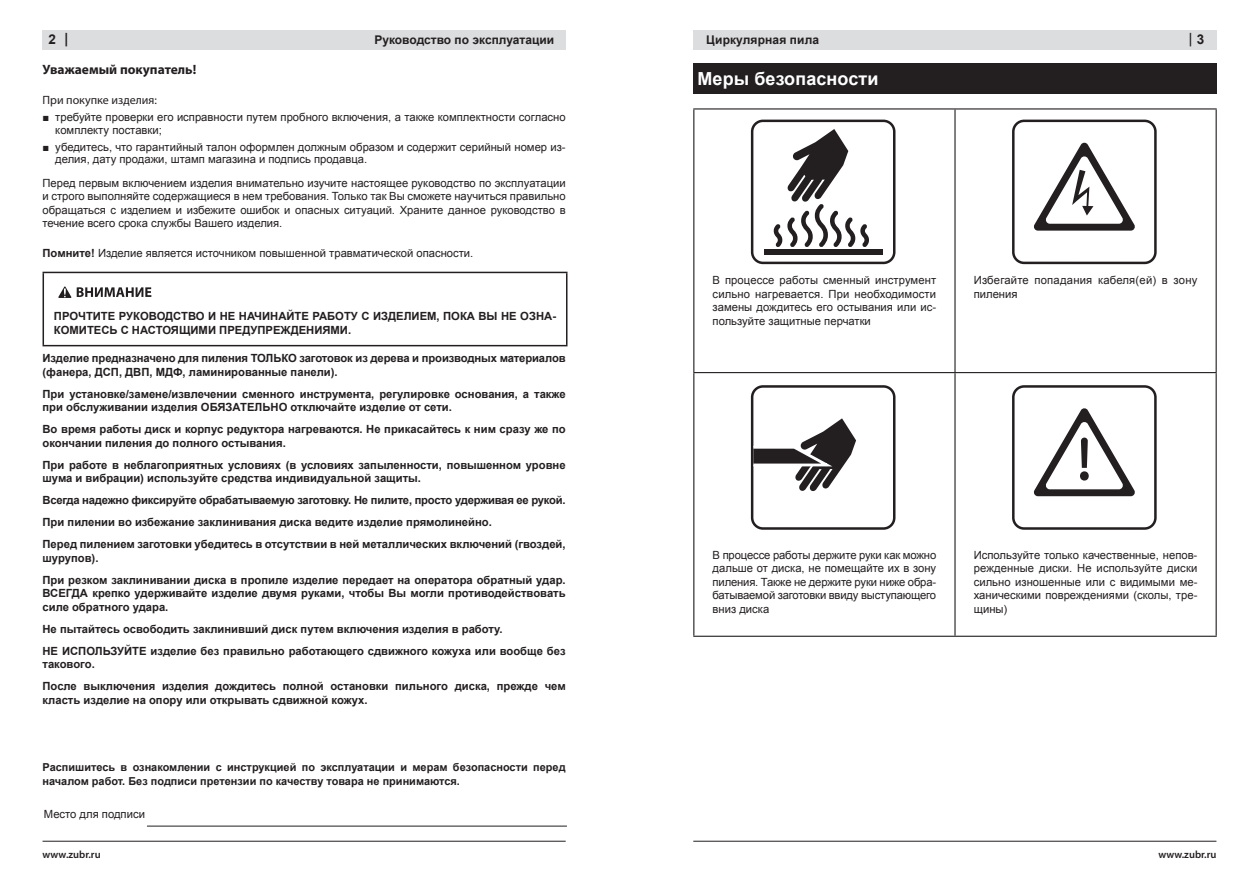
<style>
.page{position:relative;width:1259px;height:893px;background:#fff}
.page>*{position:absolute;margin:0;border:0;box-sizing:border-box;transform-origin:0 0}
.PosleSpis{font:700 18px "Arial";letter-spacing:.005em;color:#fff}
.t1{font:700 13.5px "Myriad Pro";color:#231f20}
.t2{font:700 13.5px "Arial";color:#231f20}
.t3{font:600 13.5px "Myriad Pro";color:#231f20}
.t4{font:700 12px "Arial";color:#231f20}
.t5{font:12px "Myriad Pro";color:#231f20}
.PosleSpis-2{font:700 11.25px/13.5px "Arial";color:#231f20}
.PosleSpis_copy_3{font:11.25px/13.5px "Arial";color:#231f20}
.PosleSpis_copy{font:11.25px/13.5px "Arial";color:#231f20;text-align:justify}
.PosleSpis-3{font:700 11.25px "Arial";letter-spacing:-.02em;color:#231f20}
.PosleSpis-4{font:11.25px "Arial";color:#231f20}
.PosleSpis_copy-2{font:11.25px/13.5px "Arial";letter-spacing:.02em;color:#231f20}
.Spisok_strelki_copy{font:11.25px "Arial";color:#231f20}
.PosleSpis-5{font:700 10.95px/13.5px "Arial";color:#231f20}
.t6{font:600 10.5px "Myriad Pro";color:#231f20}
.s1{font-family:"Myriad Pro"}
.s2{font-family:"Arial";font-weight:700}
.s3{font-family:"Times New Roman"}
.s4{font-weight:700}
</style>
<div class="page">
<div style="left:693px;top:30px;width:523px;height:20px;background:#dcdddf"></div>
<div style="left:43px;top:30px;width:523px;height:20px;background:#dcdddf"></div>
<hr style="left:693px;top:841px;width:523px;height:1px;background:#231f20">
<hr style="left:43px;top:841px;width:523px;height:1px;background:#231f20">
<div style="left:693px;top:64px;width:523px;height:30px;background:#231f20"></div>
<hr style="left:693px;top:108px;width:262px;height:2px;background:#231f20">
<hr style="left:693px;top:110px;width:1px;height:262px;background:#231f20">
<hr style="left:955px;top:108px;width:261px;height:2px;background:#231f20">
<hr style="left:954px;top:110px;width:1px;height:262px;background:#231f20">
<hr style="left:1215px;top:110px;width:1px;height:262px;background:#231f20">
<hr style="left:693px;top:372px;width:262px;height:1px;background:#231f20">
<hr style="left:693px;top:373px;width:1px;height:263px;background:#231f20">
<hr style="left:955px;top:372px;width:261px;height:1px;background:#231f20">
<hr style="left:954px;top:373px;width:1px;height:263px;background:#231f20">
<hr style="left:1215px;top:373px;width:1px;height:263px;background:#231f20">
<hr style="left:693px;top:636px;width:262px;height:1px;background:#231f20">
<hr style="left:955px;top:636px;width:261px;height:1px;background:#231f20">
<div style="left:751px;top:120px;width:144px;height:144px;border:3px solid #231f20;border-radius:11px"></div>
<div style="left:763px;top:250px;width:119px;height:5px;background:#231f20"></div>
<svg style="left:773px;top:129px;width:96px;height:118px"></svg>
<svg style="left:1034px;top:142px;width:101px;height:89px"></svg>
<div style="left:1012px;top:120px;width:144px;height:144px;border:3px solid #231f20;border-radius:11px"></div>
<div style="left:751px;top:385px;width:144px;height:145px;border:3px solid #231f20;border-radius:11px"></div>
<svg style="left:753px;top:418px;width:103px;height:74px"></svg>
<svg style="left:1034px;top:408px;width:101px;height:88px"></svg>
<div style="left:1012px;top:385px;width:144px;height:145px;border:3px solid #231f20;border-radius:11px"></div>
<hr style="left:43px;top:272px;width:524px;height:1px;background:#231f20">
<hr style="left:43px;top:273px;width:1px;height:72px;background:#231f20">
<hr style="left:566px;top:273px;width:1px;height:72px;background:#231f20">
<hr style="left:43px;top:345px;width:524px;height:1px;background:#231f20">
<svg style="left:58px;top:286px;width:93px;height:12px"></svg>
<hr style="left:147px;top:826px;width:420px;height:1px;background:#231f20">
<p class="t2" style="left:48px;top:30px;width:21px">2 <span class="s1">|</span></p>
<p class="t4" style="left:706px;top:32px;width:114px">Циркулярная пила</p>
<p class="t3" style="left:1189px;top:30px;width:17px">| <span class="s2">3</span></p>
<p class="PosleSpis" style="left:697px;top:67px;width:182px">Меры безопасности</p>
<p class="t4" style="left:374px;top:32px;width:181px">Руководство по эксплуатации</p>
<p class="t1" style="left:43px;top:61px;width:155px">Уважаемый покупатель!</p>
<p class="t5" style="left:43px;top:92px;width:116px">При покупке изделия:</p>
<p class="PosleSpis_copy_3" style="left:55px;top:111px;width:512px;line-height:12.8px;text-indent:-13px"><span class="s3">■</span> требуйте проверки его исправности путем пробного включения, а также комплектности согласно комплекту поставки;</p>
<p class="PosleSpis_copy_3" style="left:55px;top:140px;width:512px;line-height:12.8px;text-indent:-13px"><span class="s3">■</span> убедитесь, что гарантийный талон оформлен должным образом и содержит серийный номер из&shy;делия, дату продажи, штамп магазина и подпись продавца.</p>
<p class="PosleSpis_copy_3" style="left:43px;top:176px;width:524px;text-align:justify">Перед первым включением изделия внимательно изучите настоящее руководство по эксплуатации и строго выполняйте содержащиеся в нем требования. Только так Вы сможете научиться правильно обращаться с изделием и избежите ошибок и опасных ситуаций. Храните данное руководство в течение всего срока службы Вашего изделия.</p>
<p class="PosleSpis-4" style="left:43px;top:246px;width:432px"><span class="s4">Помните!</span> Изделие является источником повышенной травматической опасности.</p>
<p class="PosleSpis-2" style="left:54px;top:309px;width:504px;line-height:14.4px">ПРОЧТИТЕ РУКОВОДСТВО И НЕ НАЧИНАЙТЕ РАБОТУ С ИЗДЕЛИЕМ, ПОКА ВЫ НЕ ОЗНА-<br>КОМИТЕСЬ С НАСТОЯЩИМИ ПРЕДУПРЕЖДЕНИЯМИ.</p>
<p class="PosleSpis-2" style="left:43px;top:352px;width:525px">Изделие предназначено для пиления ТОЛЬКО заготовок из дерева и производных материалов (фанера, ДСП, ДВП, МДФ, ламинированные панели).</p>
<p class="PosleSpis-2" style="left:43px;top:388px;width:524px">При установке/замене/извлечении сменного инструмента, регулировке основания, а также при обслуживании изделия ОБЯЗАТЕЛЬНО отключайте изделие от сети.</p>
<p class="PosleSpis-2" style="left:43px;top:423px;width:524px">Во время работы диск и корпус редуктора нагреваются. Не прикасайтесь к ним сразу же по окончании пиления до полного остывания.</p>
<p class="PosleSpis-2" style="left:43px;top:459px;width:524px">При работе в неблагоприятных условиях (в условиях запыленности, повышенном уровне шума и вибрации) используйте средства индивидуальной защиты.</p>
<p class="PosleSpis-3" style="left:43px;top:493px;width:525px">Всегда надежно фиксируйте обрабатываемую заготовку. Не пилите, просто удерживая ее рукой.</p>
<p class="PosleSpis-2" style="left:43px;top:516px;width:451px">При пилении во избежание заклинивания диска ведите изделие прямолинейно.</p>
<p class="PosleSpis-2" style="left:43px;top:538px;width:524px">Перед пилением заготовки убедитесь в отсутствии в ней металлических включений (гвоздей, шурупов).</p>
<p class="PosleSpis-2" style="left:43px;top:574px;width:525px;text-align:justify">При резком заклинивании диска в пропиле изделие передает на оператора обратный удар.<br>ВСЕГДА крепко удерживайте изделие двумя руками, чтобы Вы могли противодействовать силе обратного удара.</p>
<p class="PosleSpis-2" style="left:43px;top:623px;width:461px">Не пытайтесь освободить заклинивший диск путем включения изделия в работу.</p>
<p class="PosleSpis-2" style="left:43px;top:645px;width:524px">НЕ ИСПОЛЬЗУЙТЕ изделие без правильно работающего сдвижного кожуха или вообще без такового.</p>
<p class="PosleSpis-2" style="left:43px;top:680px;width:524px">После выключения изделия дождитесь полной остановки пильного диска, прежде чем класть изделие на опору или открывать сдвижной кожух.</p>
<p class="PosleSpis-5" style="left:43px;top:761px;width:524px">Распишитесь в ознакомлении с инструкцией по эксплуатации и мерам безопасности перед началом работ. Без подписи претензии по качеству товара не принимаются.</p>
<p class="Spisok_strelki_copy" style="left:44px;top:807px;width:103px">Место для подписи</p>
<p class="PosleSpis_copy" style="left:712px;top:273px;width:225px">В процессе работы сменный инструмент сильно нагревается. При необходимости замены дождитесь его остывания или ис&shy;пользуйте защитные перчатки</p>
<p class="PosleSpis_copy-2" style="left:973px;top:273px;width:225px">Избегайте попадания кабеля(ей) в зону пиления</p>
<p class="PosleSpis_copy" style="left:712px;top:548px;width:225px">В процессе работы держите руки как можно дальше от диска, не помещайте их в зону пиления. Также не держите руки ниже обра&shy;батываемой заготовки ввиду выступающего вниз диска</p>
<p class="PosleSpis_copy" style="left:973px;top:548px;width:225px">Используйте только качественные, непов&shy;режденные диски. Не используйте диски сильно изношенные или с видимыми ме&shy;ханическими повреждениями (сколы, тре&shy;щины)</p>
<p class="t6" style="left:43px;top:847px;width:60px">www.zubr.ru</p>
<p class="t6" style="left:1158px;top:847px;width:60px">www.zubr.ru</p>
</div>
